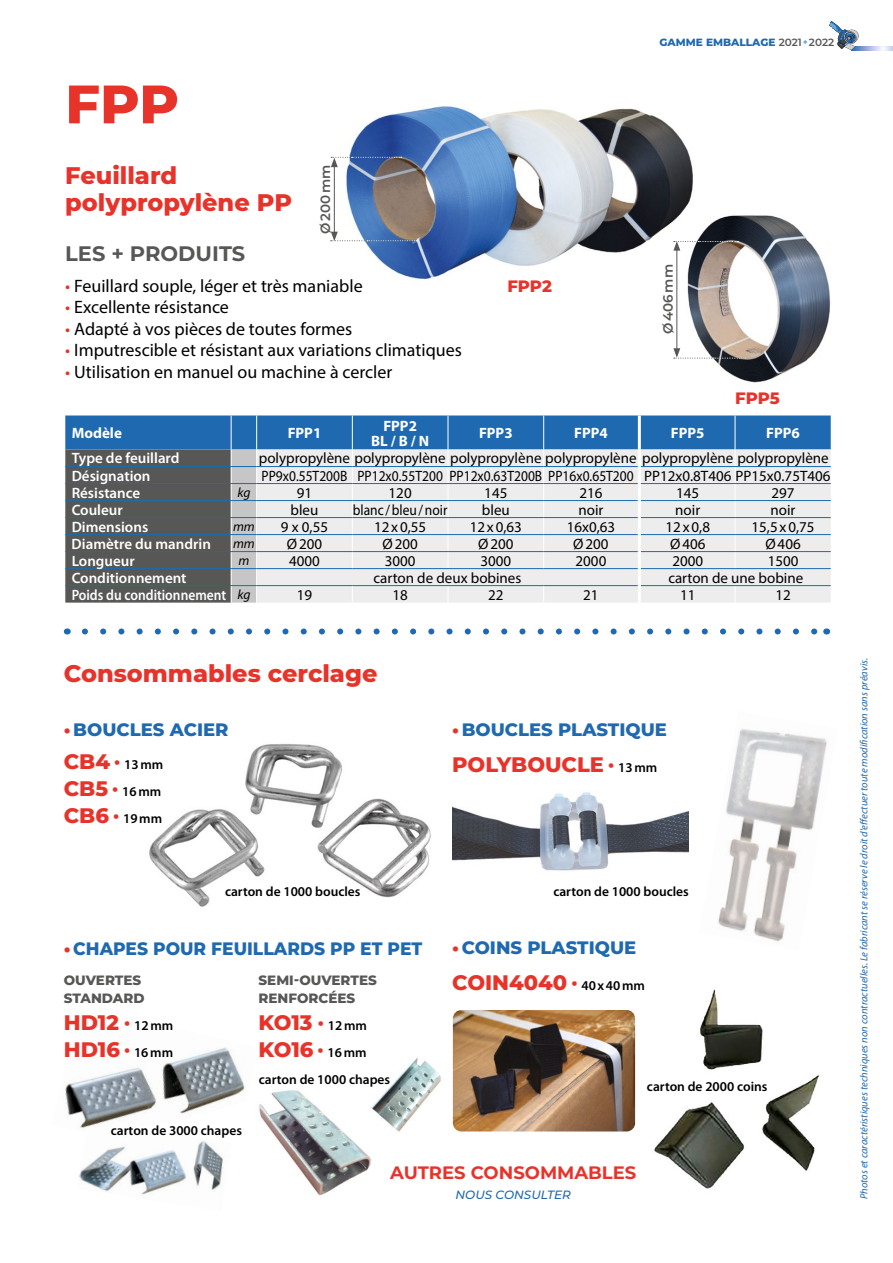
<style>
.page{position:relative;width:893px;height:1263px;background:#fff}
.page>*{position:absolute;margin:0;border:0;box-sizing:border-box;transform-origin:0 0}
.t1{font:800 54px "Montserrat";color:#e7332a}
.t2{font:800 24px/27px "Montserrat";color:#e7332a}
.t3{font:800 21px/27px "Montserrat";color:#e7332a}
.t4{font:700 21px "Montserrat";color:#575756}
.t5{font:18px "Myriad Pro";color:#000}
.t6{font:800 18px "Montserrat";color:#1f69b1}
.t7{font:800 18px "Montserrat";color:#1f69b1;scale:.95 1}
.t8{font:700 18px "Montserrat";color:#e7332a}
.t9{font:800 16.5px "Montserrat";letter-spacing:-.005em;color:#e7332a}
.t10{font:15px "Myriad Pro";color:#000}
.t11{font:600 15px "Myriad Pro";color:#fff}
.t12{font:15px "Myriad Pro";color:#000;scale:.9 1}
.t13{font:700 15px/15px "Myriad Pro";color:#fff;text-align:center}
.t14{font:600 15px "Myriad Pro";color:#fff;scale:.9 1}
.t15{font:600 13.5px/27px "Myriad Pro";color:#000}
.t16{font:800 13.5px/18px "Montserrat";color:#575756}
.t17{font:600 13.5px "Montserrat";color:#575756}
.t18{font:italic 13.5px "Myriad Pro";color:#000}
.t19{font:italic 500 12px "Montserrat";color:#1f69b1}
.t20{font:italic 10.5px "Myriad Pro";color:#1f69b1}
.t21{font:800 10.5px "Montserrat";color:#1f69b1}
.s1{color:#e7332a}
.s2{font-weight:600;color:#575756}
.s3{font-size:7.5px;color:#6aadda}
.s4{font-weight:400;font-style:italic;font-size:13.5px;color:#000}
.s5{font-family:"Montserrat";font-weight:800;font-size:21px;color:#e7332a}
.s6{font-family:"Roboto";font-weight:900;font-size:18px;color:#e7332a}
.s7{font-family:"Roboto";font-weight:900;font-size:18px}
.s8{font-family:"Myriad Pro";font-weight:600;font-size:13.5px;color:#000}
</style>
<div class="page">
<svg style="left:859px;top:46px;width:34px;height:4px"></svg>
<svg style="left:829px;top:21px;width:30px;height:29px"></svg>
<img style="left:340px;top:106px;width:353px;height:180px">
<img style="left:684px;top:213px;width:147px;height:170px">
<svg style="left:85px;top:628px;width:732px;height:6px"></svg>
<svg style="left:65px;top:415px;width:766px;height:188px;background:#a6b6c5"></svg>
<hr style="left:257px;top:585px;width:95px;height:1px;background:#1f69b1">
<hr style="left:352px;top:585px;width:96px;height:1px;background:#1f69b1">
<hr style="left:448px;top:585px;width:96px;height:1px;background:#1f69b1">
<hr style="left:544px;top:585px;width:94px;height:1px;background:#1f69b1">
<hr style="left:641px;top:585px;width:94px;height:1px;background:#1f69b1">
<hr style="left:735px;top:585px;width:96px;height:1px;background:#1f69b1">
<hr style="left:638px;top:415px;width:3px;height:34px;background:#fff">
<hr style="left:638px;top:449px;width:3px;height:17px;background:#fff">
<hr style="left:638px;top:466px;width:3px;height:17px;background:#fff">
<hr style="left:638px;top:483px;width:3px;height:17px;background:#fff">
<hr style="left:638px;top:500px;width:3px;height:18px;background:#fff">
<hr style="left:638px;top:518px;width:3px;height:17px;background:#fff">
<hr style="left:638px;top:535px;width:3px;height:17px;background:#fff">
<hr style="left:638px;top:552px;width:3px;height:17px;background:#fff">
<hr style="left:638px;top:586px;width:3px;height:17px;background:#fff">
<hr style="left:638px;top:569px;width:3px;height:17px;background:#fff">
<hr style="left:676px;top:248px;width:1px;height:103px;background:#575756">
<hr style="left:334px;top:165px;width:1px;height:69px;background:#575756">
<svg style="left:331px;top:232px;width:86px;height:9px"></svg>
<svg style="left:331px;top:157px;width:71px;height:10px"></svg>
<svg style="left:673px;top:241px;width:65px;height:10px"></svg>
<svg style="left:673px;top:348px;width:73px;height:11px"></svg>
<img style="left:79px;top:1141px;width:144px;height:54px">
<img style="left:65px;top:1047px;width:180px;height:81px">
<img style="left:259px;top:1090px;width:112px;height:106px">
<img style="left:452px;top:792px;width:237px;height:79px">
<img style="left:149px;top:744px;width:282px;height:163px">
<img style="left:654px;top:989px;width:165px;height:200px">
<img style="left:453px;top:1010px;width:182px;height:121px">
<img style="left:718px;top:729px;width:109px;height:213px">
<img style="left:368px;top:1058px;width:73px;height:75px">
<h1 class="t1" style="left:65px;top:65px;width:115px">FPP</h1>
<h2 class="t2" style="left:65px;top:160px;width:228px">Feuillard polypropylène PP</h2>
<p class="t17" style="left:316px;top:234px;width:71px;rotate:-90deg">Ø 200 mm</p>
<h3 class="t4" style="left:65px;top:239px;width:182px">LES + PRODUITS</h3>
<p class="t5" style="left:65px;top:274px;width:299px"><span class="s1">•</span> Feuillard souple, léger et très maniable</p>
<p class="t5" style="left:65px;top:296px;width:165px"><span class="s1">•</span> Excellente résistance</p>
<p class="t5" style="left:65px;top:318px;width:289px"><span class="s1">•</span> Adapté à vos pièces de toutes formes</p>
<p class="t5" style="left:65px;top:339px;width:398px"><span class="s1">•</span> Imputrescible et résistant aux variations climatiques</p>
<p class="t5" style="left:65px;top:361px;width:329px"><span class="s1">•</span> Utilisation en manuel ou machine à cercler</p>
<p class="t9" style="left:507px;top:274px;width:46px">FPP2</p>
<p class="t21" style="left:659px;top:34px;width:176px">GAMME EMBALLAGE <span class="s2">2021</span> <span class="s3">◆</span><span class="s2">2022</span></p>
<p class="t17" style="left:658px;top:334px;width:72px;rotate:-90deg">Ø 406 mm</p>
<p class="t9" style="left:735px;top:386px;width:46px">FPP5</p>
<p class="t13" style="left:72px;top:425px;width:52px">Modèle</p>
<p class="t13" style="left:288px;top:425px;width:35px">FPP1</p>
<p class="t13" style="left:371px;top:418px;width:60px">FPP2<br>BL / B / N</p>
<p class="t13" style="left:479px;top:425px;width:35px">FPP3</p>
<p class="t13" style="left:574px;top:425px;width:35px">FPP4</p>
<p class="t13" style="left:671px;top:425px;width:35px">FPP5</p>
<p class="t13" style="left:766px;top:425px;width:35px">FPP6</p>
<p class="t11" style="left:72px;top:449px;width:109px">Type de feuillard</p>
<p class="t10" style="left:259px;top:449px;width:571px">polypropylène polypropylène polypropylène polypropylène polypropylène polypropylène</p>
<p class="t11" style="left:72px;top:466px;width:80px">Désignation</p>
<p class="t12" style="left:262px;top:466px;width:634px">PP9x0.55T200B PP12x0.55T200 PP12x0.63T200B PP16x0.65T200 PP12x0.8T406 PP15x0.75T406</p>
<p class="t11" style="left:72px;top:483px;width:70px">Résistance</p>
<p class="t18" style="left:237px;top:484px;width:15px">kg</p>
<p class="t10" style="left:297px;top:483px;width:17px">91</p>
<p class="t10" style="left:389px;top:483px;width:25px">120</p>
<p class="t10" style="left:484px;top:483px;width:25px">145</p>
<p class="t10" style="left:579px;top:483px;width:25px">216</p>
<p class="t10" style="left:676px;top:483px;width:25px">145</p>
<p class="t10" style="left:771px;top:483px;width:25px">297</p>
<p class="t11" style="left:72px;top:500px;width:53px">Couleur</p>
<p class="t10" style="left:291px;top:500px;width:29px">bleu</p>
<p class="t12" style="left:353px;top:500px;width:106px">blanc /bleu/noir</p>
<p class="t10" style="left:482px;top:500px;width:29px">bleu</p>
<p class="t10" style="left:578px;top:500px;width:26px">noir</p>
<p class="t10" style="left:675px;top:500px;width:26px">noir</p>
<p class="t10" style="left:771px;top:500px;width:26px">noir</p>
<p class="t11" style="left:72px;top:517px;width:78px">Dimensions</p>
<p class="t18" style="left:233px;top:518px;width:23px">mm</p>
<p class="t10" style="left:281px;top:517px;width:49px">9 x 0,55</p>
<p class="t10" style="left:374px;top:517px;width:54px">12x0,55</p>
<p class="t10" style="left:470px;top:517px;width:54px">12x0,63</p>
<p class="t10" style="left:567px;top:517px;width:50px">16x0,63</p>
<p class="t10" style="left:665px;top:517px;width:46px">12x0,8</p>
<p class="t10" style="left:751px;top:517px;width:65px">15,5x0,75</p>
<p class="t11" style="left:72px;top:534px;width:141px">Diamètre du mandrin</p>
<p class="t18" style="left:233px;top:535px;width:23px">mm</p>
<p class="t10" style="left:287px;top:534px;width:37px">Ø200</p>
<p class="t10" style="left:382px;top:534px;width:37px">Ø200</p>
<p class="t10" style="left:478px;top:534px;width:37px">Ø200</p>
<p class="t10" style="left:573px;top:534px;width:37px">Ø200</p>
<p class="t10" style="left:670px;top:534px;width:37px">Ø406</p>
<p class="t10" style="left:765px;top:534px;width:37px">Ø406</p>
<p class="t11" style="left:72px;top:551px;width:65px">Longueur</p>
<p class="t18" style="left:238px;top:552px;width:12px">m</p>
<p class="t10" style="left:289px;top:551px;width:32px">4000</p>
<p class="t10" style="left:385px;top:551px;width:32px">3000</p>
<p class="t10" style="left:480px;top:551px;width:32px">3000</p>
<p class="t10" style="left:576px;top:551px;width:32px">2000</p>
<p class="t10" style="left:672px;top:551px;width:32px">2000</p>
<p class="t10" style="left:768px;top:551px;width:32px">1500</p>
<p class="t11" style="left:72px;top:568px;width:116px">Conditionnement</p>
<p class="t10" style="left:373px;top:568px;width:149px">carton de deux bobines</p>
<p class="t10" style="left:668px;top:568px;width:136px">carton de une bobine</p>
<p class="t14" style="left:72px;top:585px;width:200px">Poids du conditionnement <span class="s4">kg</span></p>
<p class="t10" style="left:297px;top:586px;width:17px">19</p>
<p class="t10" style="left:392px;top:586px;width:17px">18</p>
<p class="t10" style="left:488px;top:586px;width:17px">22</p>
<p class="t10" style="left:583px;top:586px;width:17px">21</p>
<p class="t10" style="left:680px;top:586px;width:17px">11</p>
<p class="t10" style="left:775px;top:586px;width:17px">12</p>
<h2 class="t2" style="left:64px;top:659px;width:315px">Consommables cerclage</h2>
<p class="t6" style="left:64px;top:716px;width:166px"><span class="s1">•</span> BOUCLES ACIER</p>
<p class="t15" style="left:64px;top:750px;width:101px"><span class="s5">CB4</span> <span class="s6">•</span> 13 mm<br><span class="s5">CB5</span> <span class="s6">•</span> 16 mm<br><span class="s5">CB6</span> <span class="s6">•</span> 19 mm</p>
<p class="t6" style="left:452px;top:716px;width:216px"><span class="s1">•</span> BOUCLES PLASTIQUE</p>
<h3 class="t3" style="left:452px;top:750px;width:207px">POLYBOUCLE <span class="s7">•</span> <span class="s8">13 mm</span></h3>
<p class="t15" style="left:225px;top:877px;width:137px">carton de 1000 boucles</p>
<p class="t15" style="left:553px;top:877px;width:137px">carton de 1000 boucles</p>
<p class="t7" style="left:64px;top:935px;width:379px"><span class="s1">•</span> CHAPES POUR FEUILLARDS PP ET PET</p>
<p class="t16" style="left:64px;top:971px;width:82px">OUVERTES<br>STANDARD</p>
<h3 class="t3" style="left:64px;top:1008px;width:111px">HD12 <span class="s7">•</span> <span class="s8">12 mm<br></span>HD16 <span class="s7">•</span> <span class="s8">16 mm</span></h3>
<p class="t16" style="left:259px;top:971px;width:120px">SEMI-OUVERTES<br>RENFORCÉES</p>
<h3 class="t3" style="left:259px;top:1008px;width:110px">KO13 <span class="s7">•</span> <span class="s8">12 mm<br></span>KO16 <span class="s7">•</span> <span class="s8">16 mm</span></h3>
<p class="t15" style="left:259px;top:1066px;width:133px">carton de 1000 chapes</p>
<p class="t15" style="left:111px;top:1117px;width:133px">carton de 3000 chapes</p>
<p class="t6" style="left:452px;top:934px;width:186px"><span class="s1">•</span> COINS PLASTIQUE</p>
<h3 class="t3" style="left:452px;top:968px;width:194px">COIN4040 <span class="s7">•</span> <span class="s8">40 x 40 mm</span></h3>
<p class="t15" style="left:647px;top:1072px;width:122px">carton de 2000 coins</p>
<p class="t8" style="left:390px;top:1160px;width:248px">AUTRES CONSOMMABLES</p>
<p class="t19" style="left:456px;top:1187px;width:117px">NOUS CONSULTER</p>
<p class="t20" style="left:857px;top:1199px;width:543px;rotate:-90deg">Photos et caractéristiques techniques non contractuelles. Le fabricant se réserve le droit d'effectuer toute modification sans préavis.</p>
</div>
